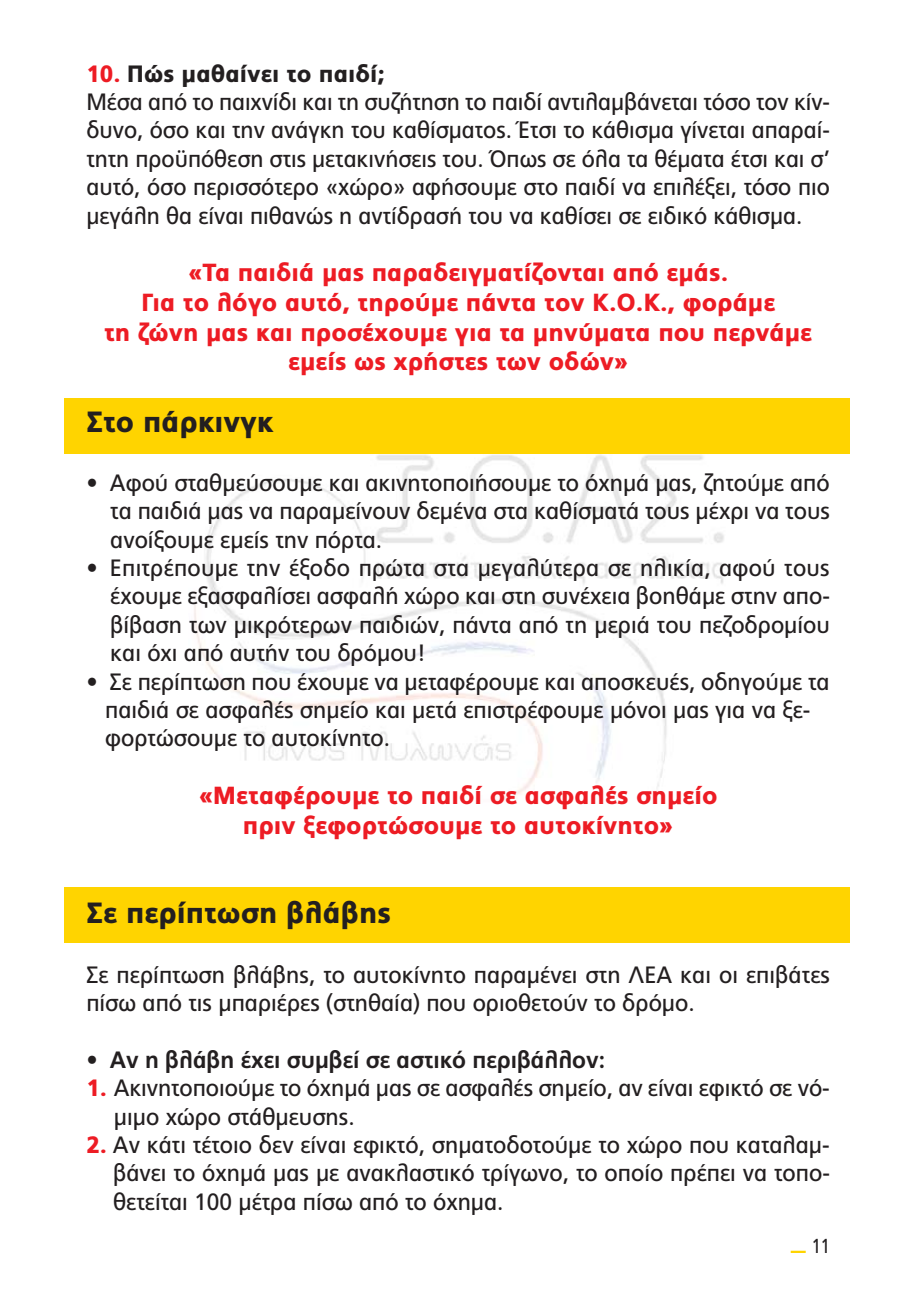
<style>
.page{position:relative;width:913px;height:1302px;background:#fff}
.page>*{position:absolute;margin:0;border:0;box-sizing:border-box;transform-origin:0 0}
.t1{font:900 29.25px "PF Catalog";color:#231f20;scale:.96 1}
.t2{font:900 24.75px/29.7px "PF Catalog";color:#ed1c24;text-align:center;scale:.96 1}
.t3{font:23.62px/28.3px "PF Catalog";color:#231f20;text-align:justify;scale:.96 1}
.t4{font:23.62px/28.3px "PF Catalog";color:#231f20;scale:.95 1}
.t5{font:700 23.62px "PF Catalog";color:#231f20;scale:.96 1}
.t6{font:20.25px "PF Catalog";color:#231f20;scale:.8 1}
.s1{font-weight:900;color:#ed1c24}
.s2{font-weight:900}
</style>
<div class="page">
<img style="left:188px;top:453px;width:540px;height:348px">
<div style="left:64px;top:398px;width:784px;height:55px;background:#ffd400"></div>
<div style="left:64px;top:887px;width:784px;height:55px;background:#ffd400"></div>
<svg style="left:790px;top:1250px;width:15px;height:2px"></svg>
<p class="t4" style="left:86px;top:59px;width:783px"><span class="s1">10.</span> <span class="s2">Πώς μαθαίνει το παιδί;<br></span>Μέσα από το παιχνίδι και τη συζήτηση το παιδί αντιλαμβάνεται τόσο τον κίν&shy;δυνο, όσο και την ανάγκη του καθίσματος. Έτσι το κάθισμα γίνεται απαραί&shy;τητη προϋπόθεση στις μετακινήσεις του. Όπως σε όλα τα θέματα έτσι και σ’ αυτό, όσο περισσότερο «χώρο» αφήσουμε στο παιδί να επιλέξει, τόσο πιο μεγάλη θα είναι πιθανώς η αντίδρασή του να καθίσει σε ειδικό κάθισμα.</p>
<p class="t2" style="left:104px;top:258px;width:738px">«Τα παιδιά μας παραδειγματίζονται από εμάς.<br>Για το λόγο αυτό, τηρούμε πάντα τον Κ.Ο.Κ., φοράμε<br>τη ζώνη μας και προσέχουμε για τα μηνύματα που περνάμε εμείς ως χρήστες των οδών»</p>
<p class="t1" style="left:86px;top:404px;width:196px">Στο πάρκινγκ</p>
<p class="t3" style="left:110px;top:468px;width:750px;text-indent:-24px">• Αφού σταθμεύσουμε και ακινητοποιήσουμε το όχημά μας, ζητούμε από τα παιδιά μας να παραμείνουν δεμένα στα καθίσματά τους μέχρι να τους ανοίξουμε εμείς την πόρτα.</p>
<p class="t3" style="left:110px;top:553px;width:750px;text-indent:-24px">• Επιτρέπουμε την έξοδο πρώτα στα μεγαλύτερα σε ηλικία, αφού τους έχουμε εξασφαλίσει ασφαλή χώρο και στη συνέχεια βοηθάμε στην απο&shy;βίβαση των μικρότερων παιδιών, πάντα από τη μεριά του πεζοδρομίου και όχι από αυτήν του δρόμου!</p>
<p class="t3" style="left:105px;top:667px;width:755px;text-align:left;text-indent:-19px">• Σε περίπτωση που έχουμε να μεταφέρουμε και αποσκευές, οδηγούμε τα παιδιά σε ασφαλές σημείο και μετά επιστρέφουμε μόνοι μας για να ξε&shy;φορτώσουμε το αυτοκίνητο.</p>
<p class="t2" style="left:199px;top:780px;width:541px">«Μεταφέρουμε το παιδί σε ασφαλές σημείο πριν ξεφορτώσουμε το αυτοκίνητο»</p>
<p class="t1" style="left:86px;top:896px;width:319px">Σε περίπτωση βλάβης</p>
<p class="t3" style="left:86px;top:960px;width:775px">Σε περίπτωση βλάβης, το αυτοκίνητο παραμένει στη ΛΕΑ και οι επιβάτες πίσω από τις μπαριέρες (στηθαία) που οριοθετούν το δρόμο.</p>
<p class="t5" style="left:86px;top:1045px;width:541px">• Αν η βλάβη έχει συμβεί σε αστικό περιβάλλον:</p>
<p class="t3" style="left:114px;top:1073px;width:746px;text-indent:-28px"><span class="s1">1.</span> Ακινητοποιούμε το όχημά μας σε ασφαλές σημείο, αν είναι εφικτό σε νό&shy;μιμο χώρο στάθμευσης.</p>
<p class="t3" style="left:113px;top:1130px;width:747px;text-indent:-27px"><span class="s1">2.</span> Αν κάτι τέτοιο δεν είναι εφικτό, σηματοδοτούμε το χώρο που καταλαμ&shy;βάνει το όχημά μας με ανακλαστικό τρίγωνο, το οποίο πρέπει να τοπο&shy;θετείται 100 μέτρα πίσω από το όχημα.</p>
<p class="t6" style="left:811px;top:1234px;width:24px">11</p>
</div>
